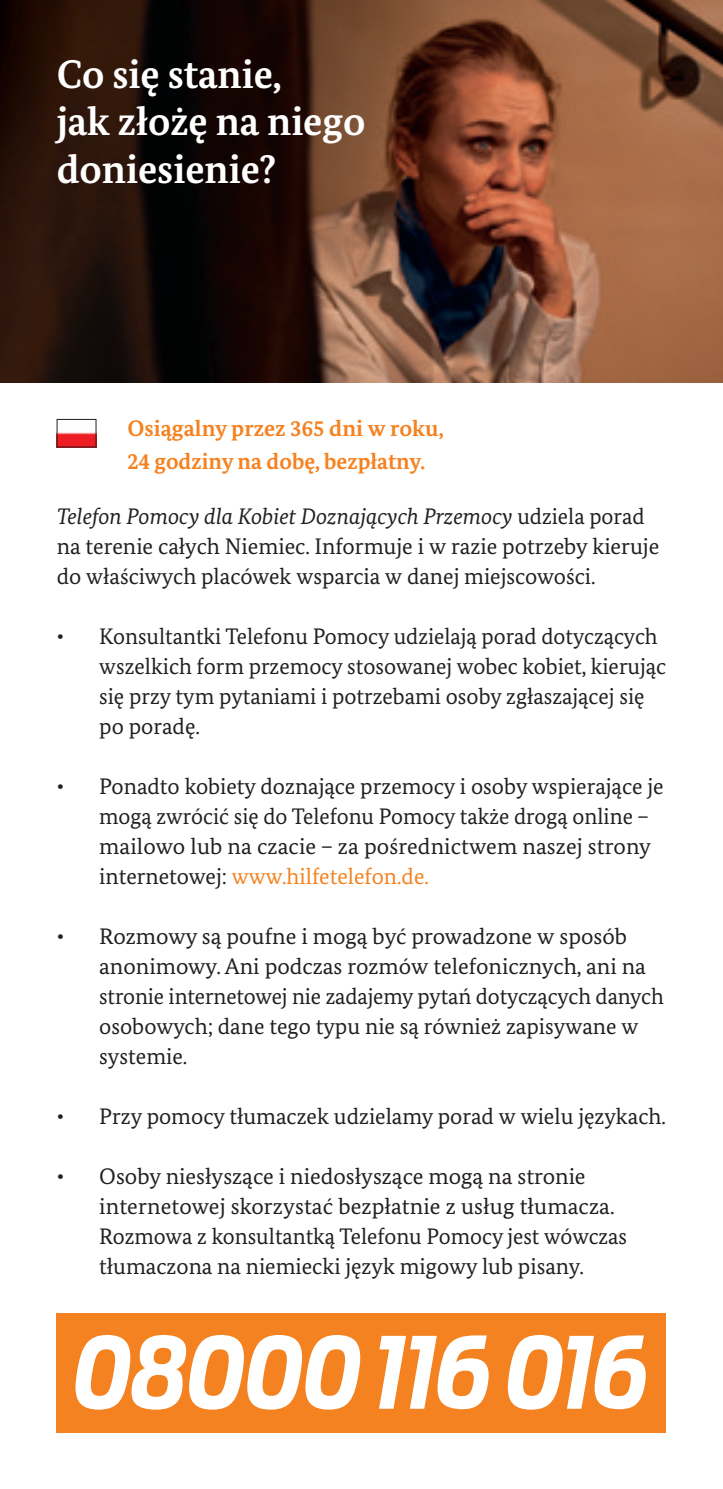
<style>
.page{position:relative;width:723px;height:1489px;background:#fff}
.page>*{position:absolute;margin:0;border:0;box-sizing:border-box;transform-origin:0 0}
.t1{font:700 40px/47.5px "Bundes Serif";color:#fff}
.t2{font:22.5px/30px "Bundes Serif";color:#231f20}
.t3{font:700 22.5px/32.5px "Bundes Serif";color:#f58220}
.s1{font-style:italic}
.s2{color:#f58220}
</style>
<div class="page">
<img style="left:0;top:0;width:723px;height:383px">
<div style="left:57px;top:1312px;width:609px;height:119px;background:#f58220"></div>
<svg style="left:76px;top:1335px;width:284px;height:74px"></svg>
<svg style="left:379px;top:1335px;width:110px;height:73px"></svg>
<svg style="left:508px;top:1335px;width:138px;height:74px"></svg>
<img style="left:59px;top:432px;width:35px;height:13px">
<div style="left:57px;top:419px;width:39px;height:28px;border:1px solid #231f20"></div>
<h1 class="t1" style="left:57px;top:50px;width:310px">Co się stanie,<br>jak złożę na niego doniesienie?</h1>
<h2 class="t3" style="left:128px;top:412px;width:318px">Osiągalny przez 365 dni w roku,<br>24 godziny na dobę, bezpłatny.</h2>
<p class="t2" style="left:57px;top:501px;width:604px"><span class="s1">Telefon Pomocy dla Kobiet Doznających Przemocy</span> udziela porad na terenie całych Niemiec. Informuje i w razie potrzeby kieruje do właściwych placówek wsparcia w danej miejscowości.</p>
<p class="t2" style="left:99px;top:621px;width:568px">Konsultantki Telefonu Pomocy udzielają porad dotyczących wszelkich form przemocy stosowanej wobec kobiet, kierując się przy tym pytaniami i potrzebami osoby zgłaszającej się po poradę.</p>
<p class="t2" style="left:99px;top:771px;width:566px">Ponadto kobiety doznające przemocy i osoby wspierające je mogą zwrócić się do Telefonu Pomocy także drogą online – mailowo lub na czacie – za pośrednictwem naszej strony internetowej: <span class="s2">www.hilfetelefon.de.</span></p>
<p class="t2" style="left:99px;top:921px;width:566px">Rozmowy są poufne i mogą być prowadzone w sposób anonimowy. Ani podczas rozmów telefonicznych, ani na stronie internetowej nie zadajemy pytań dotyczących danych osobowych; dane tego typu nie są również zapisywane w systemie.</p>
<p class="t2" style="left:99px;top:1101px;width:568px">Przy pomocy tłumaczek udzielamy porad w wielu językach.</p>
<p class="t2" style="left:99px;top:1161px;width:529px">Osoby niesłyszące i niedosłyszące mogą na stronie internetowej skorzystać bezpłatnie z usług tłumacza.<br>Rozmowa z konsultantką Telefonu Pomocy jest wówczas tłumaczona na niemiecki język migowy lub pisany.</p>
<p class="t2" style="left:57px;top:621px;width:9px">•</p>
<p class="t2" style="left:57px;top:771px;width:9px">•</p>
<p class="t2" style="left:57px;top:921px;width:9px">•</p>
<p class="t2" style="left:57px;top:1101px;width:9px">•</p>
<p class="t2" style="left:57px;top:1161px;width:9px">•</p>
</div>
